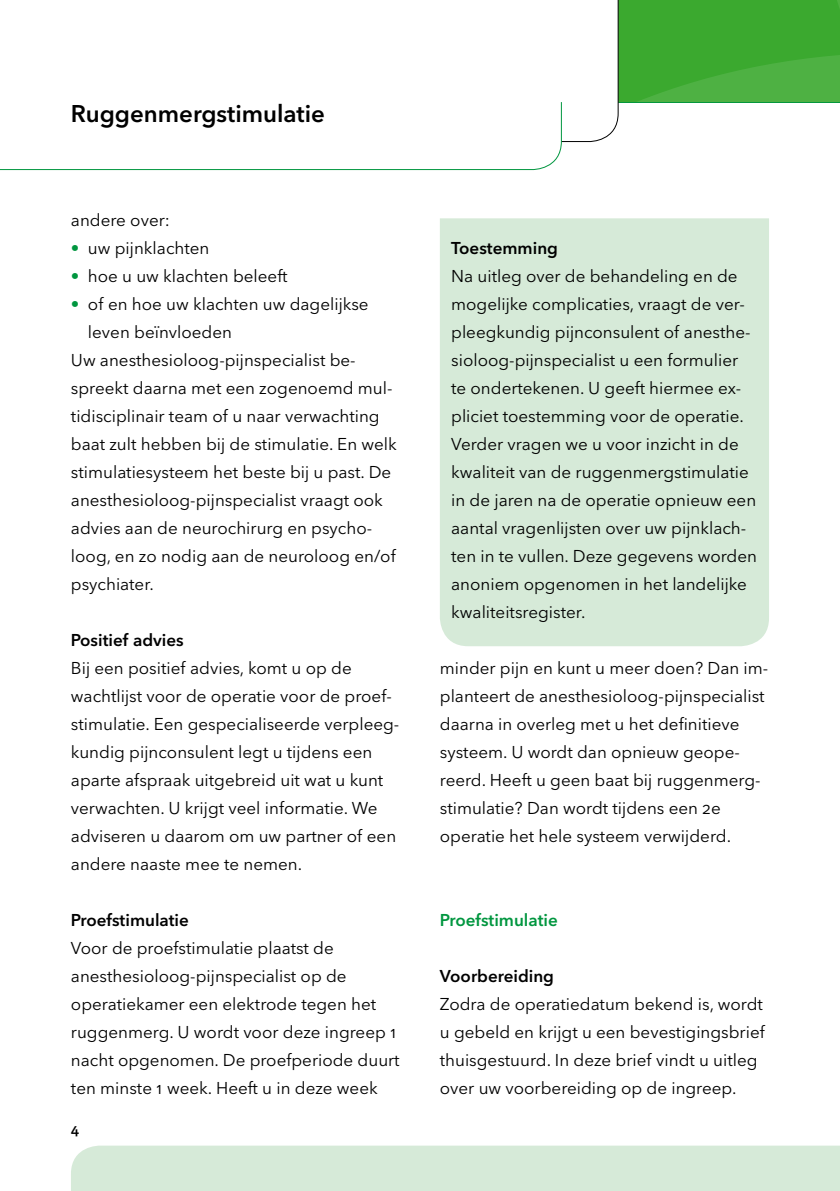
<style>
.page{position:relative;width:840px;height:1191px;background:#fff}
.page>*{position:absolute;margin:0;border:0;box-sizing:border-box;transform-origin:0 0}
.t1{font:600 24px "Avenir Next LT Pro";color:#000}
.t2{font:17px/28px "Avenir Next LT Pro";color:#000}
.t3{font:600 17px "Avenir Next LT Pro";color:#000}
.t4{font:600 17px "Avenir Next LT Pro";color:#00963f}
.t5{font:600 14px "Avenir Next LT Pro";color:#000}
.s1{color:#00963f}
</style>
<div class="page">
<svg style="left:0;top:0;width:839px;height:171px"></svg>
<div style="left:71px;top:1145px;width:768px;height:46px;background:#d6ead8"></div>
<div style="left:440px;top:218px;width:328px;height:428px;background:#d6ead8"></div>
<h1 class="t1" style="left:71px;top:99px;width:255px">Ruggenmergstimulatie</h1>
<p class="t2" style="left:71px;top:206px;width:100px">andere over:</p>
<p class="t2" style="left:71px;top:234px;width:140px"><span class="s1">•</span> uw pijnklachten</p>
<p class="t2" style="left:71px;top:262px;width:218px"><span class="s1">•</span> hoe u uw klachten beleeft</p>
<p class="t2" style="left:71px;top:290px;width:299px"><span class="s1">•</span> of en hoe uw klachten uw dagelijkse</p>
<p class="t2" style="left:88px;top:318px;width:145px">leven beïnvloeden</p>
<p class="t2" style="left:71px;top:346px;width:286px">Uw anesthesioloog-pijnspecialist be-</p>
<p class="t2" style="left:71px;top:374px;width:323px">spreekt daarna met een zogenoemd mul-</p>
<p class="t2" style="left:71px;top:402px;width:310px">tidisciplinair team of u naar verwachting</p>
<p class="t2" style="left:71px;top:430px;width:327px">baat zult hebben bij de stimulatie. En welk</p>
<p class="t2" style="left:71px;top:458px;width:322px">stimulatiesysteem het beste bij u past. De</p>
<p class="t2" style="left:71px;top:486px;width:313px">anesthesioloog-pijnspecialist vraagt ook</p>
<p class="t2" style="left:71px;top:514px;width:302px">advies aan de neurochirurg en psycho-</p>
<p class="t2" style="left:71px;top:542px;width:326px">loog, en zo nodig aan de neuroloog en/of</p>
<p class="t2" style="left:71px;top:570px;width:85px">psychiater.</p>
<p class="t3" style="left:71px;top:630px;width:114px">Positief advies</p>
<p class="t2" style="left:71px;top:654px;width:330px">Bij een positief advies, komt u op de wachtlijst voor de operatie voor de proef&shy;stimulatie. Een gespecialiseerde verpleeg&shy;kundig pijnconsulent legt u tijdens een aparte afspraak uitgebreid uit wat u kunt verwachten. U krijgt veel informatie. We adviseren u daarom om uw partner of een andere naaste mee te nemen.</p>
<p class="t3" style="left:71px;top:910px;width:119px">Proefstimulatie</p>
<p class="t2" style="left:71px;top:934px;width:330px">Voor de proefstimulatie plaatst de anesthesioloog-pijnspecialist op de operatiekamer een elektrode tegen het ruggenmerg. U wordt voor deze ingreep 1 nacht opgenomen. De proefperiode duurt ten minste 1 week. Heeft u in deze week</p>
<p class="t5" style="left:71px;top:1120px;width:10px">4</p>
<p class="t3" style="left:451px;top:238px;width:108px">Toestemming</p>
<p class="t2" style="left:451px;top:262px;width:307px">Na uitleg over de behandeling en de mogelijke complicaties, vraagt de ver&shy;pleegkundig pijnconsulent of anesthe&shy;sioloog-pijnspecialist u een formulier te ondertekenen. U geeft hiermee ex&shy;pliciet toestemming voor de operatie.<br>Verder vragen we u voor inzicht in de kwaliteit van de ruggenmergstimulatie in de jaren na de operatie opnieuw een aantal vragenlijsten over uw pijnklach&shy;ten in te vullen. Deze gegevens worden anoniem opgenomen in het landelijke kwaliteitsregister.</p>
<p class="t2" style="left:439px;top:654px;width:330px">minder pijn en kunt u meer doen? Dan im&shy;planteert de anesthesioloog-pijnspecialist daarna in overleg met u het definitieve systeem. U wordt dan opnieuw geope&shy;reerd. Heeft u geen baat bij ruggenmerg&shy;stimulatie? Dan wordt tijdens een 2e operatie het hele systeem verwijderd.</p>
<p class="t4" style="left:439px;top:910px;width:119px">Proefstimulatie</p>
<p class="t3" style="left:439px;top:966px;width:116px">Voorbereiding</p>
<p class="t2" style="left:439px;top:990px;width:326px">Zodra de operatiedatum bekend is, wordt u gebeld en krijgt u een bevestigingsbrief thuisgestuurd. In deze brief vindt u uitleg over uw voorbereiding op de ingreep.</p>
</div>
